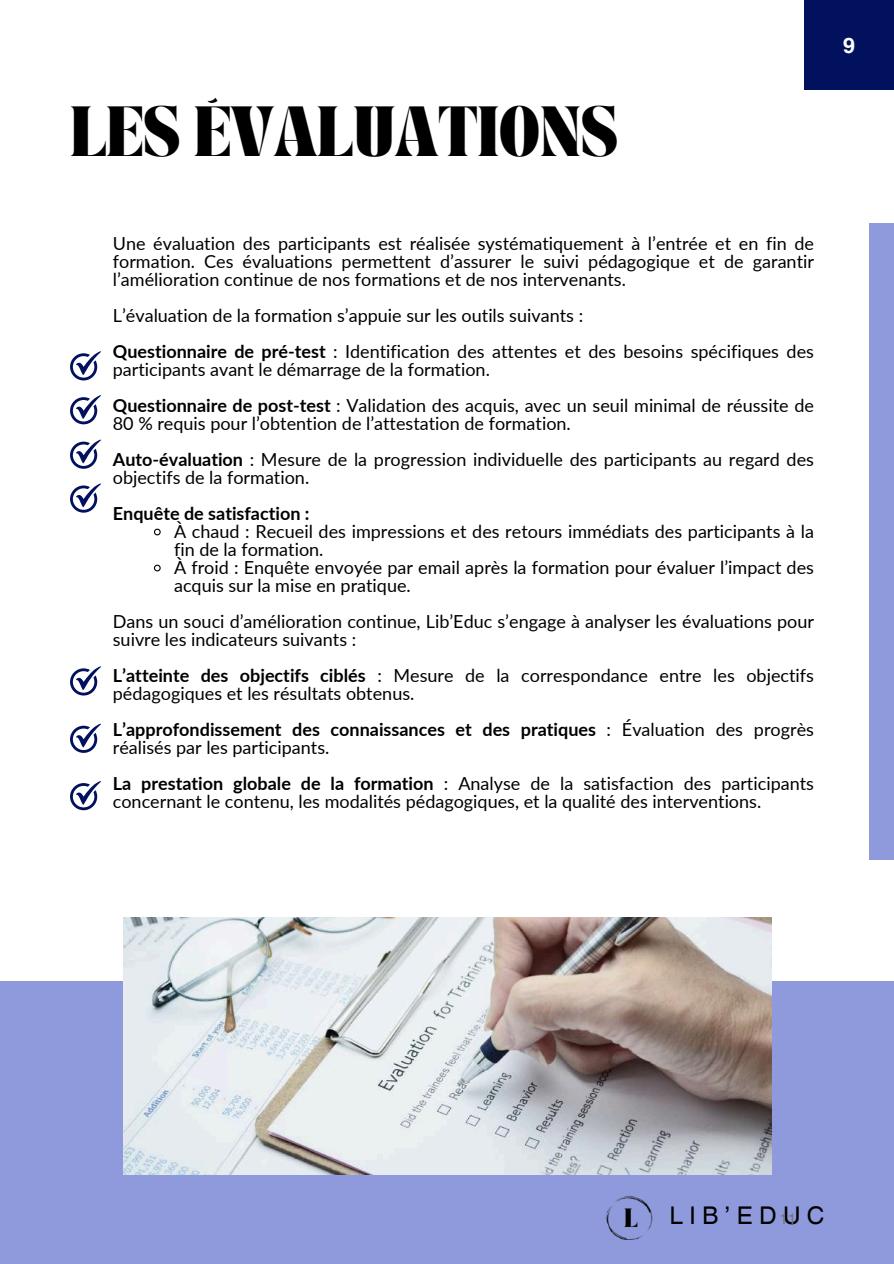
<style>
.page{position:relative;width:894px;height:1264px;background:#fff}
.page>*{position:absolute;margin:0;border:0;box-sizing:border-box;transform-origin:0 0}
.t1{font:700 43.5px "TANASHFORD";letter-spacing:-.015em;color:#000}
.t2{font:24.45px "Helvetica World";color:#000}
.t3{font:700 21.75px "Helvetica World";color:#fff}
.t4{font:18px/18px "Lato";color:#000}
.t5{font:700 18px/18px "Lato";color:#000}
.s1{font-weight:700}
.s2{font-weight:400}
.s3{font-size:15px;color:#737373}
</style>
<div class="page">
<div style="left:0;top:981px;width:893px;height:282px;background:#8e9adb"></div>
<img style="left:606px;top:1196px;width:47px;height:44px">
<div style="left:804px;top:0;width:89px;height:89px;background:#02115d"></div>
<svg style="left:70px;top:351px;width:31px;height:29px"></svg>
<svg style="left:70px;top:395px;width:31px;height:29px"></svg>
<svg style="left:70px;top:439px;width:31px;height:30px"></svg>
<svg style="left:70px;top:483px;width:31px;height:29px"></svg>
<svg style="left:70px;top:666px;width:31px;height:29px"></svg>
<img style="left:123px;top:917px;width:648px;height:257px">
<div style="left:869px;top:223px;width:24px;height:636px;background:#8e9adb"></div>
<svg style="left:154px;top:528px;width:7px;height:8px"></svg>
<svg style="left:154px;top:564px;width:7px;height:8px"></svg>
<svg style="left:70px;top:723px;width:31px;height:30px"></svg>
<svg style="left:70px;top:781px;width:31px;height:29px"></svg>
<h1 class="t1" style="left:70px;top:103px;width:550px">LES ÉVALUATIONS</h1>
<p class="t3" style="left:842px;top:27px;width:14px">9</p>
<p class="t4" style="left:113px;top:234px;width:702px;text-align:justify">Une évaluation des participants est réalisée systématiquement à l’entrée et en fin de formation. Ces évaluations permettent d’assurer le suivi pédagogique et de garantir l’amélioration continue de nos formations et de nos intervenants.</p>
<p class="t4" style="left:113px;top:297px;width:702px;line-height:36px">L’évaluation de la formation s’appuie sur les outils suivants :<br><span class="s1">Questionnaire de pré-test</span> : Identification des attentes et des besoins spécifiques des</p>
<p class="t4" style="left:113px;top:351px;width:702px;line-height:36px">participants avant le démarrage de la formation.<br><span class="s1">Questionnaire de post-test</span> : Validation des acquis, avec un seuil minimal de réussite de</p>
<p class="t4" style="left:113px;top:405px;width:702px;line-height:36px">80 % requis pour l’obtention de l’attestation de formation.<br><span class="s1">Auto-évaluation</span> : Mesure de la progression individuelle des participants au regard des</p>
<p class="t4" style="left:113px;top:468px;width:198px">objectifs de la formation.</p>
<p class="t5" style="left:113px;top:504px;width:198px">Enquête de satisfaction :</p>
<p class="t4" style="left:174px;top:522px;width:641px">À chaud : Recueil des impressions et des retours immédiats des participants à la fin de la formation.<br>À froid : Enquête envoyée par email après la formation pour évaluer l’impact des acquis sur la mise en pratique.</p>
<p class="t4" style="left:113px;top:612px;width:702px">Dans un souci d’amélioration continue, Lib’Educ s’engage à analyser les évaluations pour suivre les indicateurs suivants :</p>
<p class="t4" style="left:113px;top:666px;width:702px"><span class="s1">L’atteinte des objectifs ciblés</span> : Mesure de la correspondance entre les objectifs pédagogiques et les résultats obtenus.</p>
<p class="t5" style="left:113px;top:720px;width:702px">L’approfondissement des connaissances et des pratiques <span class="s2">: Évaluation des progrès réalisés par les participants.</span></p>
<p class="t4" style="left:113px;top:774px;width:702px"><span class="s1">La prestation globale de la formation</span> : Analyse de la satisfaction des participants concernant le contenu, les modalités pédagogiques, et la qualité des interventions.</p>
<h2 class="t2" style="left:669px;top:1201px;width:157px">LIB’ED<span class="s3">1</span>U<span class="s3">1</span> C</h2>
</div>
